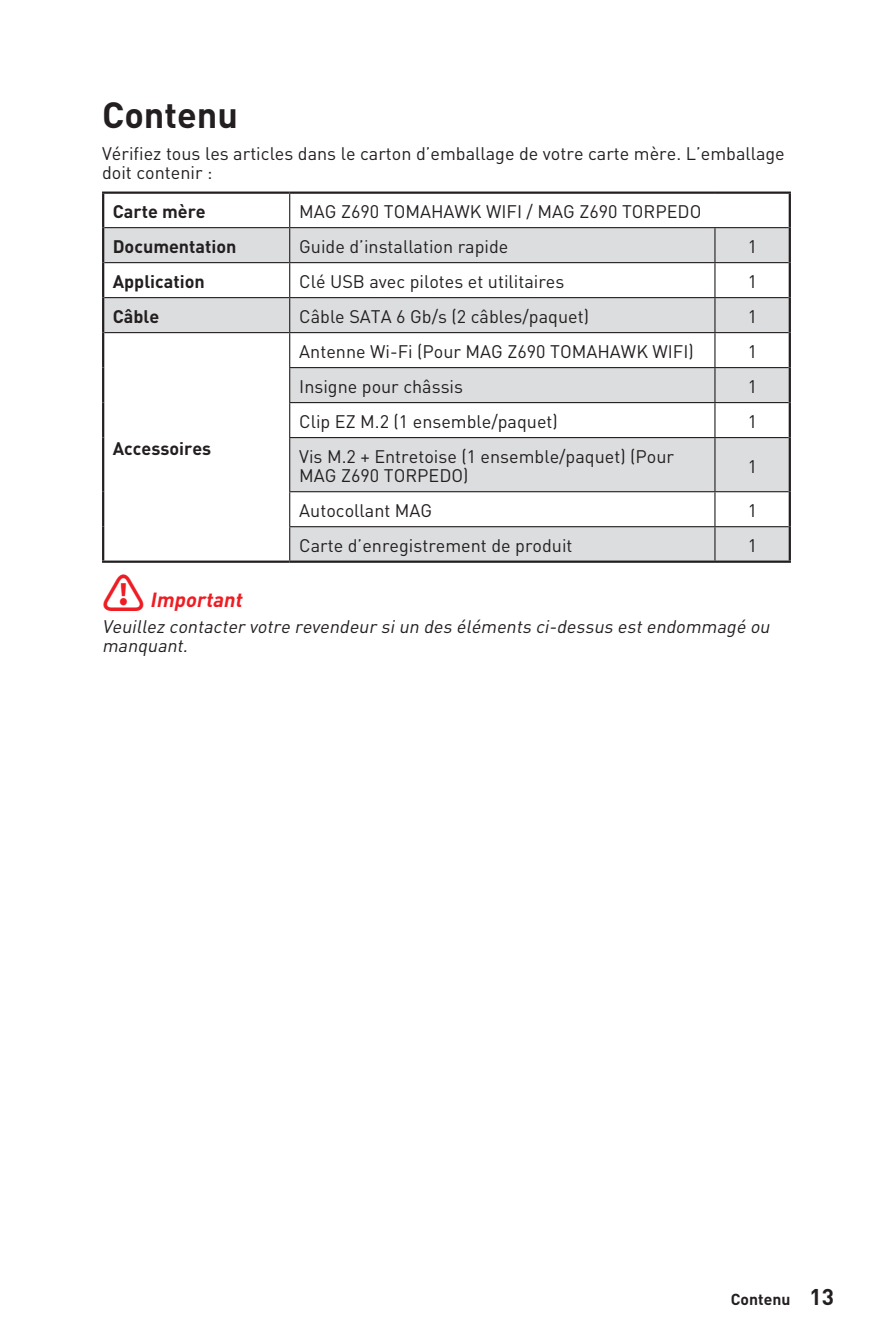
<style>
.page{position:relative;width:893px;height:1340px;background:#fff}
.page>*{position:absolute;margin:0;border:0;box-sizing:border-box;transform-origin:0 0}
.t1{font:700 36px "MSI Din Pro Noto CJK";color:#231f20}
.t2{font:italic 700 20.25px "MSI Din Pro Noto CJK";color:#ee1d23}
.t3{font:18px/19.1px "MSI Din Pro Noto CJK";color:#231f20}
.t4{font:italic 18px/19.1px "MSI Din Pro Noto CJK";color:#231f20}
.t5{font:700 18px "MSI Din Pro Noto CJK";color:#231f20}
.t6{font:700 15.75px "MSI Din Pro Noto CJK";color:#231f20}
.s1{font-style:normal;font-size:42.75px}
.s2{font-size:22.5px}
</style>
<div class="page">
<svg style="left:104px;top:228px;width:685px;height:332px"></svg>
<hr style="left:104px;top:227px;width:186px;height:1px;background:#231f20">
<hr style="left:289px;top:194px;width:1px;height:33px;background:#231f20">
<hr style="left:290px;top:227px;width:425px;height:1px;background:#231f20">
<hr style="left:715px;top:227px;width:74px;height:1px;background:#231f20">
<hr style="left:714px;top:228px;width:1px;height:34px;background:#231f20">
<hr style="left:290px;top:262px;width:425px;height:1px;background:#231f20">
<hr style="left:289px;top:263px;width:1px;height:34px;background:#231f20">
<hr style="left:715px;top:262px;width:74px;height:1px;background:#231f20">
<hr style="left:714px;top:263px;width:1px;height:34px;background:#231f20">
<hr style="left:290px;top:297px;width:425px;height:1px;background:#231f20">
<hr style="left:715px;top:297px;width:74px;height:1px;background:#231f20">
<hr style="left:714px;top:298px;width:1px;height:34px;background:#231f20">
<hr style="left:290px;top:332px;width:425px;height:1px;background:#231f20">
<hr style="left:715px;top:332px;width:74px;height:1px;background:#231f20">
<hr style="left:714px;top:333px;width:1px;height:34px;background:#231f20">
<hr style="left:289px;top:367px;width:426px;height:1px;background:#231f20">
<hr style="left:715px;top:367px;width:74px;height:1px;background:#231f20">
<hr style="left:714px;top:368px;width:1px;height:34px;background:#231f20">
<hr style="left:289px;top:402px;width:426px;height:1px;background:#231f20">
<hr style="left:715px;top:402px;width:74px;height:1px;background:#231f20">
<hr style="left:714px;top:403px;width:1px;height:34px;background:#231f20">
<hr style="left:289px;top:437px;width:426px;height:1px;background:#231f20">
<hr style="left:715px;top:437px;width:74px;height:1px;background:#231f20">
<hr style="left:714px;top:438px;width:1px;height:53px;background:#231f20">
<hr style="left:289px;top:491px;width:426px;height:1px;background:#231f20">
<hr style="left:715px;top:491px;width:74px;height:1px;background:#231f20">
<hr style="left:714px;top:492px;width:1px;height:34px;background:#231f20">
<hr style="left:289px;top:526px;width:426px;height:1px;background:#231f20">
<hr style="left:715px;top:526px;width:74px;height:1px;background:#231f20">
<hr style="left:714px;top:527px;width:1px;height:33px;background:#231f20">
<hr style="left:789px;top:194px;width:2px;height:34px;background:#231f20">
<hr style="left:102px;top:560px;width:188px;height:3px;background:#231f20">
<hr style="left:289px;top:228px;width:1px;height:34px;background:#231f20">
<hr style="left:104px;top:262px;width:186px;height:1px;background:#231f20">
<hr style="left:289px;top:333px;width:1px;height:34px;background:#231f20">
<hr style="left:289px;top:368px;width:1px;height:34px;background:#231f20">
<hr style="left:289px;top:403px;width:1px;height:34px;background:#231f20">
<hr style="left:289px;top:438px;width:1px;height:53px;background:#231f20">
<hr style="left:289px;top:492px;width:1px;height:34px;background:#231f20">
<hr style="left:289px;top:527px;width:1px;height:33px;background:#231f20">
<hr style="left:104px;top:297px;width:186px;height:1px;background:#231f20">
<hr style="left:289px;top:298px;width:1px;height:34px;background:#231f20">
<hr style="left:104px;top:332px;width:186px;height:1px;background:#231f20">
<hr style="left:102px;top:191px;width:188px;height:3px;background:#231f20">
<hr style="left:102px;top:194px;width:2px;height:34px;background:#231f20">
<hr style="left:290px;top:191px;width:425px;height:3px;background:#231f20">
<hr style="left:715px;top:191px;width:76px;height:3px;background:#231f20">
<hr style="left:102px;top:228px;width:2px;height:35px;background:#231f20">
<hr style="left:789px;top:228px;width:2px;height:35px;background:#231f20">
<hr style="left:102px;top:263px;width:2px;height:34px;background:#231f20">
<hr style="left:789px;top:263px;width:2px;height:34px;background:#231f20">
<hr style="left:102px;top:297px;width:2px;height:35px;background:#231f20">
<hr style="left:789px;top:297px;width:2px;height:35px;background:#231f20">
<hr style="left:102px;top:332px;width:2px;height:35px;background:#231f20">
<hr style="left:102px;top:367px;width:2px;height:35px;background:#231f20">
<hr style="left:102px;top:402px;width:2px;height:35px;background:#231f20">
<hr style="left:102px;top:437px;width:2px;height:54px;background:#231f20">
<hr style="left:102px;top:491px;width:2px;height:35px;background:#231f20">
<hr style="left:102px;top:526px;width:2px;height:34px;background:#231f20">
<hr style="left:789px;top:332px;width:2px;height:35px;background:#231f20">
<hr style="left:789px;top:367px;width:2px;height:35px;background:#231f20">
<hr style="left:789px;top:402px;width:2px;height:35px;background:#231f20">
<hr style="left:789px;top:437px;width:2px;height:54px;background:#231f20">
<hr style="left:789px;top:491px;width:2px;height:35px;background:#231f20">
<hr style="left:789px;top:526px;width:2px;height:34px;background:#231f20">
<hr style="left:290px;top:560px;width:425px;height:3px;background:#231f20">
<hr style="left:715px;top:560px;width:76px;height:3px;background:#231f20">
<h1 class="t1" style="left:102px;top:94px;width:138px">Contenu</h1>
<p class="t3" style="left:102px;top:144px;width:684px">Vérifiez tous les articles dans le carton d’emballage de votre carte mère. L’emballage doit contenir :</p>
<p class="t5" style="left:113px;top:201px;width:95px">Carte mère</p>
<p class="t3" style="left:299px;top:202px;width:404px">MAG Z690 TOMAHAWK WIFI / MAG Z690 TORPEDO</p>
<p class="t5" style="left:113px;top:236px;width:125px">Documentation</p>
<p class="t3" style="left:299px;top:237px;width:211px">Guide d’installation rapide</p>
<p class="t3" style="left:748px;top:237px;width:11px">1</p>
<p class="t5" style="left:113px;top:271px;width:94px">Application</p>
<p class="t3" style="left:299px;top:272px;width:267px">Clé USB avec pilotes et utilitaires</p>
<p class="t3" style="left:748px;top:272px;width:11px">1</p>
<p class="t5" style="left:113px;top:306px;width:48px">Câble</p>
<p class="t3" style="left:299px;top:307px;width:291px">Câble SATA 6 Gb/s (2 câbles/paquet)</p>
<p class="t3" style="left:748px;top:307px;width:11px">1</p>
<p class="t5" style="left:113px;top:438px;width:100px">Accessoires</p>
<p class="t3" style="left:299px;top:342px;width:396px">Antenne Wi-Fi (Pour MAG Z690 TOMAHAWK WIFI)</p>
<p class="t3" style="left:748px;top:342px;width:11px">1</p>
<p class="t3" style="left:299px;top:377px;width:165px">Insigne pour châssis</p>
<p class="t3" style="left:748px;top:377px;width:11px">1</p>
<p class="t3" style="left:299px;top:412px;width:260px">Clip EZ M.2 (1 ensemble/paquet)</p>
<p class="t3" style="left:748px;top:412px;width:11px">1</p>
<p class="t3" style="left:299px;top:447px;width:376px">Vis M.2 + Entretoise (1 ensemble/paquet) (Pour<br>MAG Z690 TORPEDO)</p>
<p class="t3" style="left:748px;top:457px;width:11px">1</p>
<p class="t3" style="left:299px;top:501px;width:135px">Autocollant MAG</p>
<p class="t3" style="left:748px;top:501px;width:11px">1</p>
<p class="t3" style="left:299px;top:536px;width:275px">Carte d’enregistrement de produit</p>
<p class="t3" style="left:748px;top:536px;width:11px">1</p>
<p class="t2" style="left:102px;top:588px;width:152px"><span class="s1">⚠</span> Important</p>
<p class="t4" style="left:102px;top:617px;width:678px">Veuillezcontactervotrerevendeursiundesélémentsci-dessusestendommagéou manquant.</p>
<p class="t6" style="left:731px;top:1289px;width:105px">Contenu <span class="s2">13</span></p>
</div>
